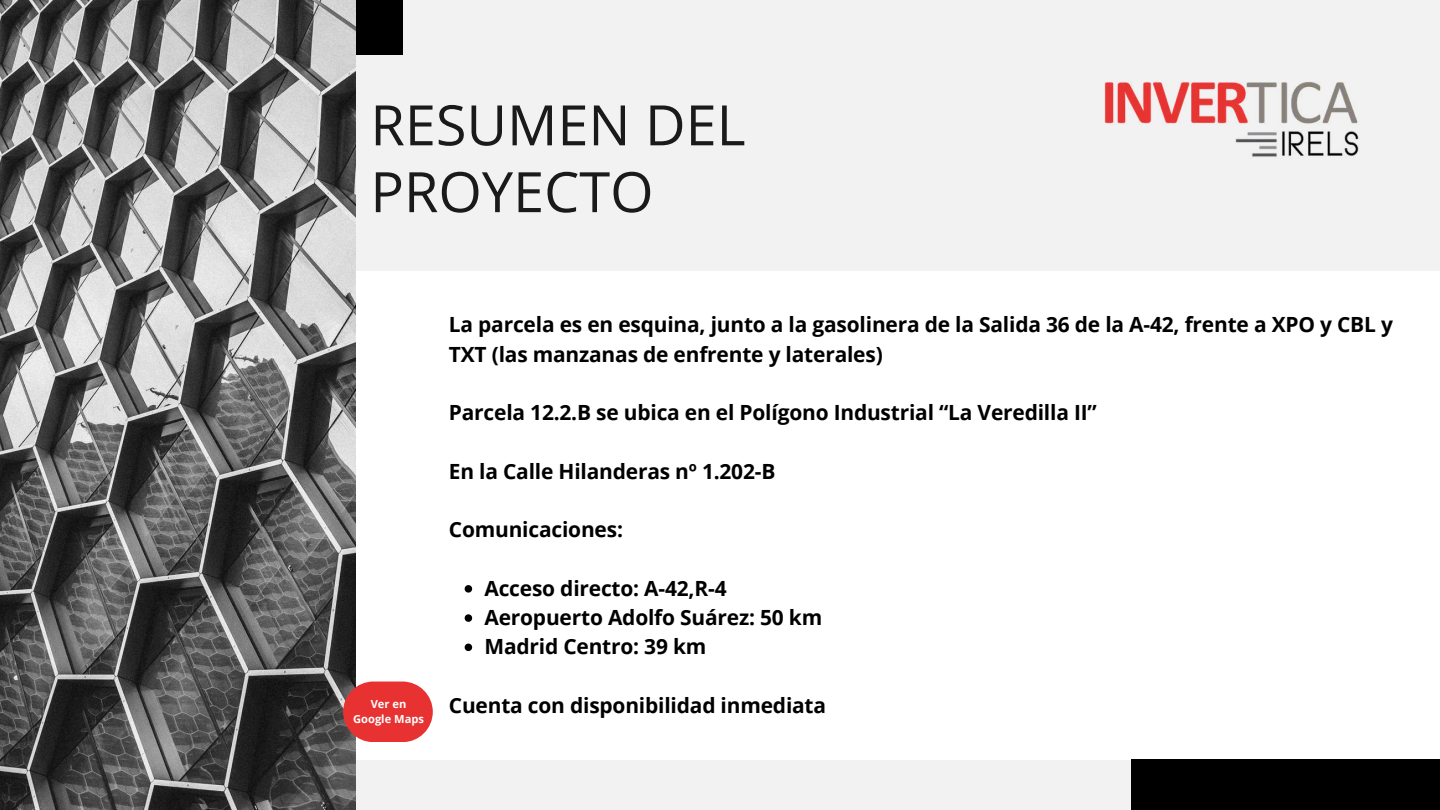
<style>
.page{position:relative;width:1440px;height:810px;background:#f2f2f2}
.page>*{position:absolute;margin:0;border:0;box-sizing:border-box;transform-origin:0 0}
.t1{font:55.8px/66.8px "Open Sans";color:#1a1a1a}
.t2{font:700 20.9px/29.2px "Open Sans";letter-spacing:-.01em;color:#000}
.t3{font:700 11.1px/15px "Open Sans";color:#fff;text-align:center}
</style>
<div class="page">
<div style="left:265px;top:271px;width:1175px;height:489px;background:#fff"></div>
<svg style="left:465px;top:585px;width:7px;height:8px"></svg>
<svg style="left:465px;top:614px;width:7px;height:8px"></svg>
<svg style="left:465px;top:644px;width:7px;height:7px"></svg>
<div style="left:1131px;top:760px;width:309px;height:50px;background:#000"></div>
<img style="left:1104px;top:82px;width:255px;height:75px">
<div style="left:0;top:0;width:403px;height:55px;background:#000"></div>
<img style="left:0;top:0;width:356px;height:810px">
<div style="left:343px;top:682px;width:90px;height:60px;background:#e73231;border-radius:30px"></div>
<h1 class="t1" style="left:370px;top:90px;width:377px">RESUMEN DEL<br>PROYECTO</h1>
<p class="t2" style="left:449px;top:310px;width:946px">La parcela es en esquina, junto a la gasolinera de la Salida 36 de la A-42, frente a XPO y CBL y<br>TXT (las manzanas de enfrente y laterales)</p>
<p class="t2" style="left:449px;top:397px;width:649px">Parcela 12.2.B se ubica en el Polígono Industrial “La Veredilla II”</p>
<p class="t2" style="left:449px;top:456px;width:328px">En la Calle Hilanderas nº 1.202-B</p>
<p class="t2" style="left:449px;top:514px;width:176px">Comunicaciones:</p>
<p class="t3" style="left:353px;top:696px;width:72px">Ver en<br>Google Maps</p>
<p class="t2" style="left:484px;top:573px;width:339px">Acceso directo: A-42,R-4<br>Aeropuerto Adolfo Suárez: 50 km<br>Madrid Centro: 39 km</p>
<p class="t2" style="left:449px;top:690px;width:379px">Cuenta con disponibilidad inmediata</p>
</div>
